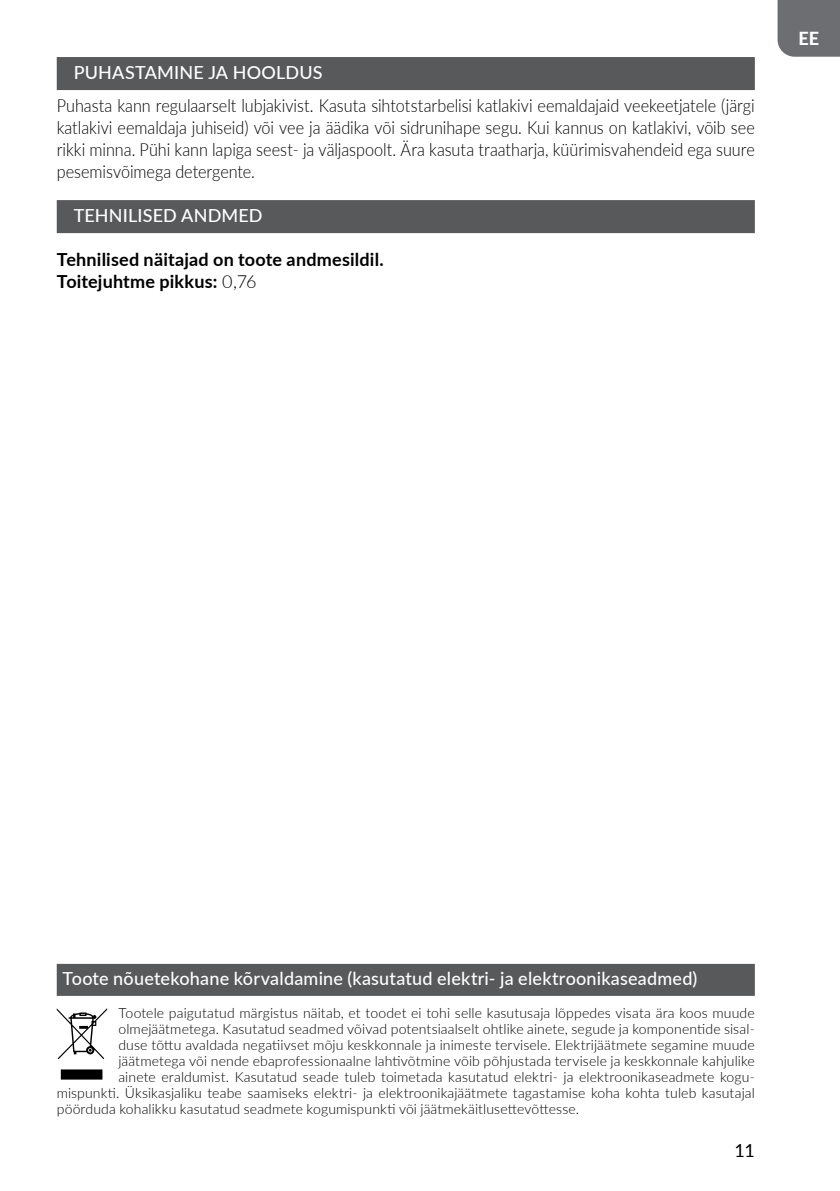
<style>
.page{position:relative;width:840px;height:1191px;background:#fff}
.page>*{position:absolute;margin:0;border:0;box-sizing:border-box;transform-origin:0 0}
.t1{font:300 18px/22px "Lato";letter-spacing:-.005em;color:#000;text-align:justify;scale:.9 1}
.t2{font:500 18px "Lato";letter-spacing:.01em;color:#fff}
.t3{font:700 18px/22px "Lato";letter-spacing:.01em;color:#000}
.t4{font:18px "Lato";color:#000}
.t5{font:800 18px "Lato";color:#fff}
.t6{font:300 14px "Lato";letter-spacing:.01em;color:#000}
.s1{font-weight:300}
</style>
<div class="page">
<div style="left:777px;top:0;width:62px;height:57px;background:#6d6e71"></div>
<div style="left:57px;top:57px;width:697px;height:33px;background:#58595b"></div>
<div style="left:57px;top:200px;width:697px;height:33px;background:#58595b"></div>
<div style="left:57px;top:964px;width:697px;height:32px;background:#58595b"></div>
<svg style="left:57px;top:1008px;width:50px;height:71px"></svg>
<p class="t2" style="left:74px;top:59px;width:250px">PUHASTAMINE JA HOOLDUS</p>
<p class="t1" style="left:57px;top:94px;width:776px">Puhasta kann regulaarselt lubjakivist. Kasuta sihtotstarbelisi katlakivi eemaldajaid veekeetjatele (järgi katlakivi eemaldaja juhiseid) või vee ja äädika või sidrunihape segu. Kui kannus on katlakivi, võib see rikki minna. Pühi kann lapiga seest- ja väljaspoolt. Ära kasuta traatharja, küürimisvahendeid ega suure pesemisvõimega detergente.</p>
<p class="t2" style="left:74px;top:202px;width:190px">TEHNILISED ANDMED</p>
<p class="t3" style="left:57px;top:247px;width:328px">Tehnilised näitajad on toote andmesildil.<br>Toitejuhtme pikkus: <span class="s1">0,76</span></p>
<p class="t5" style="left:797px;top:25px;width:22px">EE</p>
<p class="t2" style="left:62px;top:965px;width:636px">Toote nõuetekohane kõrvaldamine (kasutatud elektri- ja elektroonikaseadmed)</p>
<p class="t6" style="left:118px;top:1002px;width:637px">Tootele paigutatud märgistus näitab, et toodet ei tohi selle kasutusaja lõppedes visata ära koos muude</p>
<p class="t6" style="left:118px;top:1018px;width:637px">olmejäätmetega. Kasutatud seadmed võivad potentsiaalselt ohtlike ainete, segude ja komponentide sisal-</p>
<p class="t6" style="left:118px;top:1034px;width:637px">duse tõttu avaldada negatiivset mõju keskkonnale ja inimeste tervisele. Elektrijäätmete segamine muude</p>
<p class="t6" style="left:118px;top:1050px;width:637px">jäätmetega või nende ebaprofessionaalne lahtivõtmine võib põhjustada tervisele ja keskkonnale kahjulike</p>
<p class="t6" style="left:118px;top:1066px;width:637px">ainete eraldumist. Kasutatud seade tuleb toimetada kasutatud elektri- ja elektroonikaseadmete kogu-</p>
<p class="t6" style="left:57px;top:1082px;width:699px">mispunkti. Üksikasjaliku teabe saamiseks elektri- ja elektroonikajäätmete tagastamise koha kohta tuleb kasutajal</p>
<p class="t6" style="left:57px;top:1098px;width:523px">pöörduda kohalikku kasutatud seadmete kogumispunkti või jäätmekäitlusettevõttesse.</p>
<p class="t4" style="left:734px;top:1137px;width:22px">11</p>
</div>
